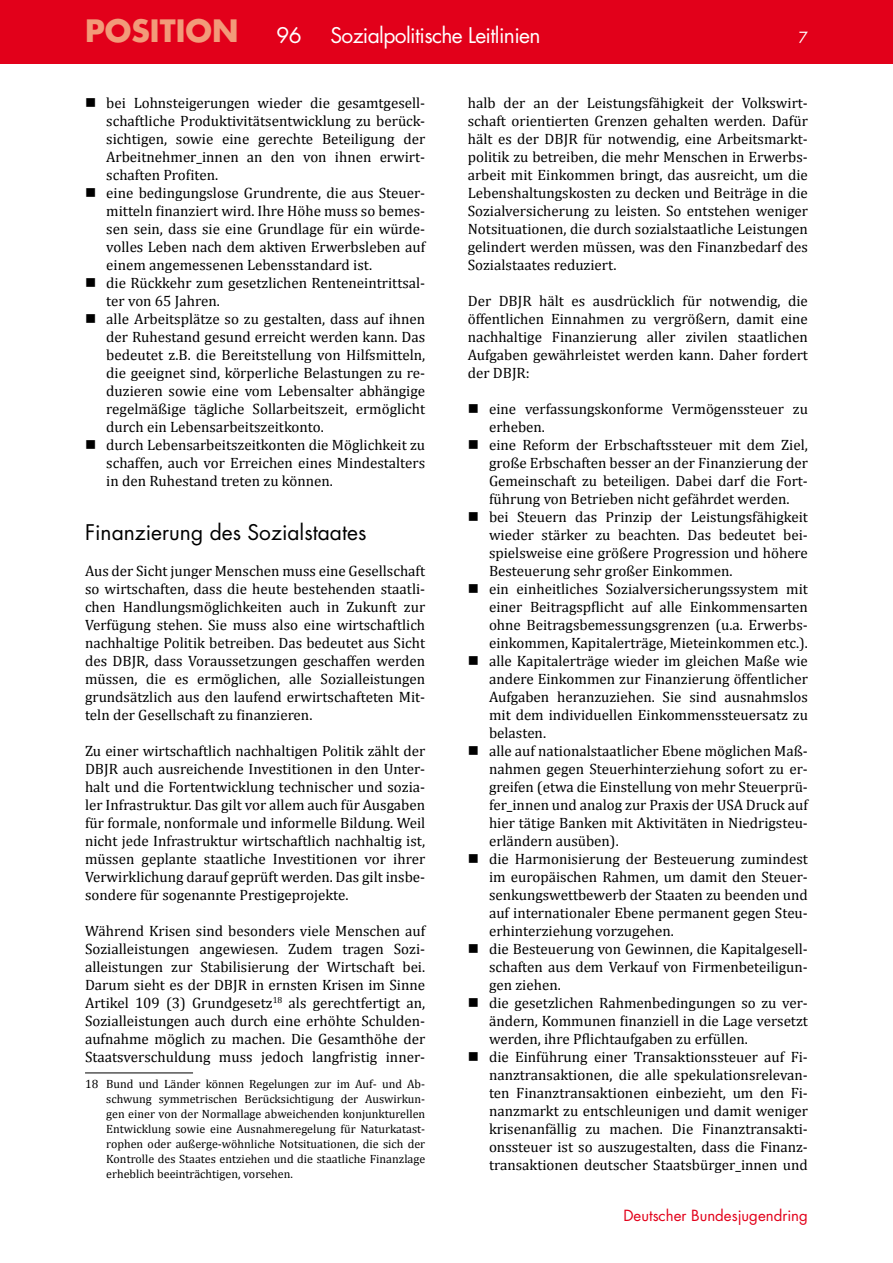
<style>
.page{position:relative;width:893px;height:1263px;background:#fff}
.page>*{position:absolute;margin:0;border:0;box-sizing:border-box;transform-origin:0 0}
.t1{font:700 30px "Futura Std";color:#f29a79}
.t2{font:21px "Futura Std";letter-spacing:-.03em;color:#fff}
.Zwischentitel{font:21px "Futura Std";color:#000}
.Grundtext{font:15px/18px "Cambria";color:#000;text-align:justify}
.t3{font:15px "Futura Std";color:#e2001a}
.t4{font:15px "Futura Std";color:#fff}
.Fussnote{font:12px/15px "Cambria";color:#000;text-align:justify}
</style>
<div class="page">
<div style="left:0;top:0;width:893px;height:64px;background:#e2001a"></div>
<hr style="left:85px;top:1072px;width:108px;height:1px;background:#000">
<h1 class="t1" style="left:85px;top:11px;width:155px">POSITION</h1>
<h2 class="t2" style="left:276px;top:22px;width:27px">96</h2>
<h2 class="t2" style="left:330px;top:22px;width:212px">Sozialpolitische Leitlinien</h2>
<p class="t4" style="left:799px;top:28px;width:11px">7</p>
<p class="Grundtext" style="left:106px;top:94px;width:320px;text-indent:-21px">■ bei Lohnsteigerungen wieder die gesamtgesell&shy;schaftliche Produktivitätsentwicklung zu berück&shy;sichtigen, sowie eine gerechte Beteiligung der Arbeitnehmer_innen an den von ihnen erwirt&shy;schaften Profiten.</p>
<p class="Grundtext" style="left:106px;top:184px;width:320px;text-indent:-21px">■ eine bedingungslose Grundrente, die aus Steuer&shy;mitteln finanziert wird. Ihre Höhe muss so bemes&shy;sen sein, dass sie eine Grundlage für ein würde&shy;volles Leben nach dem aktiven Erwerbsleben auf einem angemessenen Lebensstandard ist.</p>
<p class="Grundtext" style="left:106px;top:274px;width:320px;text-indent:-21px">■ die Rückkehr zum gesetzlichen Renteneintrittsal&shy;ter von 65 Jahren.</p>
<p class="Grundtext" style="left:106px;top:310px;width:320px;text-indent:-21px">■ alle Arbeitsplätze so zu gestalten, dass auf ihnen der Ruhestand gesund erreicht werden kann. Das bedeutet z.B. die Bereitstellung von Hilfsmitteln, die geeignet sind, körperliche Belastungen zu re&shy;duzieren sowie eine vom Lebensalter abhängige regelmäßige tägliche Sollarbeitszeit, ermöglicht durch ein Lebensarbeitszeitkonto.</p>
<p class="Grundtext" style="left:106px;top:436px;width:320px;text-indent:-21px">■ durch Lebensarbeitszeitkonten die Möglichkeit zu schaffen, auch vor Erreichen eines Mindestalters in den Ruhestand treten zu können.</p>
<p class="Zwischentitel" style="left:85px;top:519px;width:283px">Finanzierung des Sozialstaates</p>
<p class="Grundtext" style="left:85px;top:562px;width:342px">Aus der Sicht junger Menschen muss eine Gesellschaft so wirtschaften, dass die heute bestehenden staatli&shy;chen Handlungsmöglichkeiten auch in Zukunft zur Verfügung stehen. Sie muss also eine wirtschaftlich nachhaltige Politik betreiben. Das bedeutet aus Sicht des DBJR, dass Voraussetzungen geschaffen werden müssen, die es ermöglichen, alle Sozialleistungen grundsätzlich aus den laufend erwirtschafteten Mit&shy;teln der Gesellschaft zu finanzieren.</p>
<p class="Grundtext" style="left:85px;top:742px;width:342px">Zu einer wirtschaftlich nachhaltigen Politik zählt der DBJR auch ausreichende Investitionen in den Unter&shy;halt und die Fortentwicklung technischer und sozia&shy;ler Infrastruktur. Das gilt vor allem auch für Ausgaben für formale, nonformale und informelle Bildung. Weil nicht jede Infrastruktur wirtschaftlich nachhaltig ist, müssen geplante staatliche Investitionen vor ihrer Verwirklichung darauf geprüft werden. Das gilt insbe&shy;sondere für sogenannte Prestigeprojekte.</p>
<p class="Grundtext" style="left:85px;top:922px;width:342px">Während Krisen sind besonders viele Menschen auf Sozialleistungen angewiesen. Zudem tragen Sozi&shy;alleistungen zur Stabilisierung der Wirtschaft bei.<br>Darum sieht es der DBJR in ernsten Krisen im Sinne Artikel 109 (3) Grundgesetz<sup>18</sup> als gerechtfertigt an, Sozialleistungen auch durch eine erhöhte Schulden&shy;aufnahme möglich zu machen. Die Gesamthöhe der Staatsverschuldung muss jedoch langfristig inner-</p>
<p class="Fussnote" style="left:106px;top:1076px;width:320px;text-indent:-21px">18 Bund und Länder können Regelungen zur im Auf- und Ab&shy;schwung symmetrischen Berücksichtigung der Auswirkun&shy;gen einer von der Normallage abweichenden konjunkturellen Entwicklung sowie eine Ausnahmeregelung für Naturkatast&shy;rophen oder außerge-wöhnliche Notsituationen, die sich der Kontrolle des Staates entziehen und die staatliche Finanzlage erheblich beeinträchtigen, vorsehen.</p>
<p class="Grundtext" style="left:468px;top:94px;width:342px">halb der an der Leistungsfähigkeit der Volkswirt&shy;schaft orientierten Grenzen gehalten werden. Dafür hält es der DBJR für notwendig, eine Arbeitsmarkt&shy;politik zu betreiben, die mehr Menschen in Erwerbs&shy;arbeit mit Einkommen bringt, das ausreicht, um die Lebenshaltungskosten zu decken und Beiträge in die Sozialversicherung zu leisten. So entstehen weniger Notsituationen, die durch sozialstaatliche Leistungen gelindert werden müssen, was den Finanzbedarf des Sozialstaates reduziert.</p>
<p class="Grundtext" style="left:468px;top:292px;width:342px">Der DBJR hält es ausdrücklich für notwendig, die öffentlichen Einnahmen zu vergrößern, damit eine nachhaltige Finanzierung aller zivilen staatlichen Aufgaben gewährleistet werden kann. Daher fordert der DBJR:</p>
<p class="Grundtext" style="left:489px;top:400px;width:320px;text-indent:-21px">■ eine verfassungskonforme Vermögenssteuer zu erheben.</p>
<p class="Grundtext" style="left:489px;top:436px;width:320px;text-indent:-21px">■ eine Reform der Erbschaftssteuer mit dem Ziel, große Erbschaften besser an der Finanzierung der Gemeinschaft zu beteiligen. Dabei darf die Fort&shy;führung von Betrieben nicht gefährdet werden.</p>
<p class="Grundtext" style="left:489px;top:508px;width:320px;text-indent:-21px">■ bei Steuern das Prinzip der Leistungsfähigkeit wieder stärker zu beachten. Das bedeutet bei&shy;spielsweise eine größere Progression und höhere Besteuerung sehr großer Einkommen.</p>
<p class="Grundtext" style="left:489px;top:580px;width:320px;text-indent:-21px">■ ein einheitliches Sozialversicherungssystem mit einer Beitragspflicht auf alle Einkommensarten ohne Beitragsbemessungsgrenzen (u.a. Erwerbs&shy;einkommen, Kapitalerträge, Mieteinkommen etc.).</p>
<p class="Grundtext" style="left:489px;top:652px;width:320px;text-indent:-21px">■ alle Kapitalerträge wieder im gleichen Maße wie andere Einkommen zur Finanzierung öffentlicher Aufgaben heranzuziehen. Sie sind ausnahmslos mit dem individuellen Einkommenssteuersatz zu belasten.</p>
<p class="Grundtext" style="left:489px;top:742px;width:320px;text-indent:-21px">■ alle auf nationalstaatlicher Ebene möglichen Maß&shy;nahmen gegen Steuerhinterziehung sofort zu er&shy;greifen (etwa die Einstellung von mehr Steuerprü&shy;fer_innen und analog zur Praxis der USA Druck auf hier tätige Banken mit Aktivitäten in Niedrigsteu&shy;erländern ausüben).</p>
<p class="Grundtext" style="left:489px;top:850px;width:320px;text-indent:-21px">■ die Harmonisierung der Besteuerung zumindest im europäischen Rahmen, um damit den Steuer&shy;senkungswettbewerb der Staaten zu beenden und auf internationaler Ebene permanent gegen Steu&shy;erhinterziehung vorzugehen.</p>
<p class="Grundtext" style="left:489px;top:940px;width:320px;text-indent:-21px">■ die Besteuerung von Gewinnen, die Kapitalgesell&shy;schaften aus dem Verkauf von Firmenbeteiligun&shy;gen ziehen.</p>
<p class="Grundtext" style="left:489px;top:994px;width:320px;text-indent:-21px">■ die gesetzlichen Rahmenbedingungen so zu ver&shy;ändern, Kommunen finanziell in die Lage versetzt werden, ihre Pflichtaufgaben zu erfüllen.</p>
<p class="Grundtext" style="left:489px;top:1048px;width:320px;text-indent:-21px">■ die Einführung einer Transaktionssteuer auf Fi&shy;nanztransaktionen, die alle spekulationsrelevan&shy;ten Finanztransaktionen einbezieht, um den Fi&shy;nanzmarkt zu entschleunigen und damit weniger krisenanfällig zu machen. Die Finanztransakti&shy;onssteuer ist so auszugestalten, dass die Finanz&shy;transaktionen deutscher Staatsbürger_innen und</p>
<p class="t3" style="left:623px;top:1206px;width:186px">Deutscher Bundesjugendring</p>
</div>
